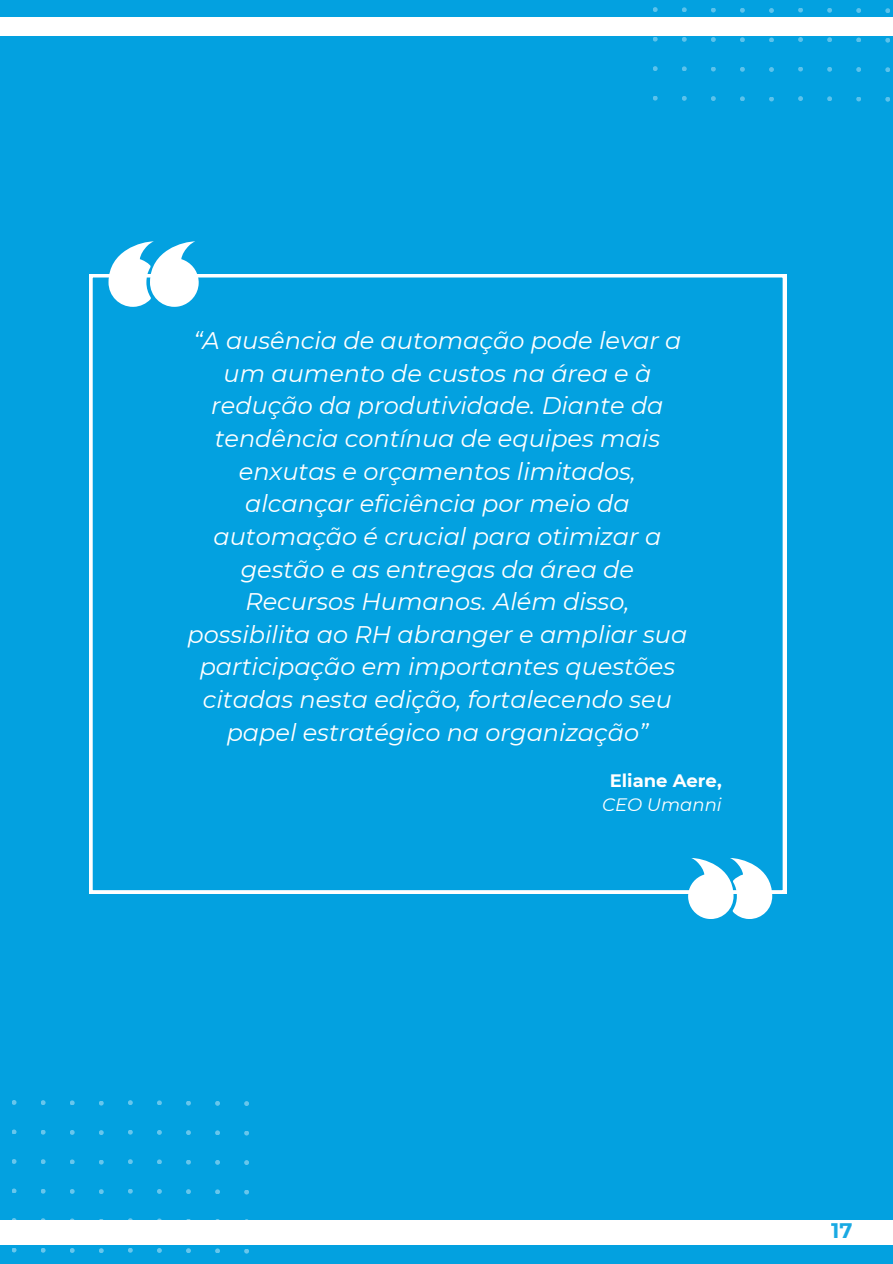
<style>
.page{position:relative;width:893px;height:1264px;background:#fff}
.page>*{position:absolute;margin:0;border:0;box-sizing:border-box;transform-origin:0 0}
.t1{font:italic 24px/32.7px "Montserrat";color:#fff;text-align:center}
.t2{font:700 21px "Montserrat";color:#03a1e0}
.t3{font:700 18px "Montserrat";color:#fff}
.t4{font:italic 18px "Montserrat";color:#fff}
</style>
<div class="page">
<div style="left:0;top:0;width:892px;height:1263px;background:#03a1e0"></div>
<svg style="left:89px;top:274px;width:697px;height:619px"></svg>
<svg style="left:108px;top:241px;width:90px;height:66px"></svg>
<svg style="left:688px;top:858px;width:84px;height:60px"></svg>
<svg style="left:12px;top:1100px;width:5px;height:4px"></svg>
<svg style="left:12px;top:1129px;width:5px;height:5px"></svg>
<svg style="left:12px;top:1159px;width:5px;height:4px"></svg>
<svg style="left:12px;top:1188px;width:5px;height:5px"></svg>
<svg style="left:41px;top:1100px;width:5px;height:5px"></svg>
<svg style="left:41px;top:1130px;width:5px;height:4px"></svg>
<svg style="left:41px;top:1159px;width:5px;height:5px"></svg>
<svg style="left:41px;top:1189px;width:5px;height:4px"></svg>
<svg style="left:70px;top:1100px;width:5px;height:5px"></svg>
<svg style="left:70px;top:1130px;width:5px;height:4px"></svg>
<svg style="left:70px;top:1159px;width:5px;height:5px"></svg>
<svg style="left:70px;top:1189px;width:5px;height:4px"></svg>
<svg style="left:99px;top:1101px;width:5px;height:4px"></svg>
<svg style="left:99px;top:1130px;width:5px;height:5px"></svg>
<svg style="left:99px;top:1160px;width:5px;height:4px"></svg>
<svg style="left:99px;top:1189px;width:5px;height:5px"></svg>
<svg style="left:128px;top:1100px;width:5px;height:5px"></svg>
<svg style="left:128px;top:1130px;width:5px;height:4px"></svg>
<svg style="left:128px;top:1159px;width:5px;height:5px"></svg>
<svg style="left:128px;top:1189px;width:5px;height:4px"></svg>
<svg style="left:157px;top:1100px;width:5px;height:5px"></svg>
<svg style="left:157px;top:1130px;width:5px;height:4px"></svg>
<svg style="left:157px;top:1159px;width:5px;height:5px"></svg>
<svg style="left:157px;top:1189px;width:5px;height:4px"></svg>
<svg style="left:186px;top:1101px;width:5px;height:4px"></svg>
<svg style="left:186px;top:1130px;width:5px;height:5px"></svg>
<svg style="left:186px;top:1160px;width:5px;height:4px"></svg>
<svg style="left:186px;top:1189px;width:5px;height:5px"></svg>
<svg style="left:215px;top:1101px;width:5px;height:4px"></svg>
<svg style="left:215px;top:1130px;width:5px;height:5px"></svg>
<svg style="left:215px;top:1160px;width:5px;height:4px"></svg>
<svg style="left:215px;top:1189px;width:5px;height:5px"></svg>
<svg style="left:244px;top:1101px;width:5px;height:4px"></svg>
<svg style="left:244px;top:1131px;width:5px;height:4px"></svg>
<svg style="left:244px;top:1160px;width:5px;height:4px"></svg>
<svg style="left:244px;top:1190px;width:5px;height:4px"></svg>
<svg style="left:12px;top:1248px;width:5px;height:4px"></svg>
<svg style="left:41px;top:1248px;width:5px;height:4px"></svg>
<svg style="left:70px;top:1248px;width:5px;height:4px"></svg>
<svg style="left:99px;top:1248px;width:5px;height:5px"></svg>
<svg style="left:128px;top:1248px;width:5px;height:4px"></svg>
<svg style="left:157px;top:1248px;width:5px;height:4px"></svg>
<svg style="left:186px;top:1248px;width:5px;height:5px"></svg>
<svg style="left:215px;top:1248px;width:5px;height:5px"></svg>
<svg style="left:244px;top:1249px;width:5px;height:4px"></svg>
<svg style="left:653px;top:7px;width:4px;height:5px"></svg>
<svg style="left:653px;top:37px;width:4px;height:5px"></svg>
<svg style="left:653px;top:66px;width:4px;height:5px"></svg>
<svg style="left:653px;top:96px;width:4px;height:5px"></svg>
<svg style="left:682px;top:7px;width:4px;height:5px"></svg>
<svg style="left:682px;top:37px;width:4px;height:5px"></svg>
<svg style="left:682px;top:66px;width:4px;height:5px"></svg>
<svg style="left:682px;top:96px;width:4px;height:5px"></svg>
<svg style="left:711px;top:8px;width:4px;height:4px"></svg>
<svg style="left:711px;top:37px;width:4px;height:5px"></svg>
<svg style="left:711px;top:67px;width:4px;height:4px"></svg>
<svg style="left:711px;top:96px;width:4px;height:5px"></svg>
<svg style="left:740px;top:8px;width:4px;height:5px"></svg>
<svg style="left:740px;top:37px;width:4px;height:5px"></svg>
<svg style="left:740px;top:67px;width:4px;height:5px"></svg>
<svg style="left:740px;top:96px;width:4px;height:5px"></svg>
<svg style="left:769px;top:8px;width:4px;height:5px"></svg>
<svg style="left:769px;top:38px;width:4px;height:4px"></svg>
<svg style="left:769px;top:67px;width:4px;height:5px"></svg>
<svg style="left:769px;top:97px;width:4px;height:4px"></svg>
<svg style="left:798px;top:8px;width:5px;height:4px"></svg>
<svg style="left:798px;top:37px;width:5px;height:5px"></svg>
<svg style="left:798px;top:67px;width:5px;height:4px"></svg>
<svg style="left:798px;top:96px;width:5px;height:5px"></svg>
<svg style="left:827px;top:8px;width:5px;height:5px"></svg>
<svg style="left:827px;top:37px;width:5px;height:5px"></svg>
<svg style="left:827px;top:67px;width:5px;height:5px"></svg>
<svg style="left:827px;top:96px;width:5px;height:5px"></svg>
<svg style="left:856px;top:8px;width:5px;height:5px"></svg>
<svg style="left:856px;top:38px;width:5px;height:4px"></svg>
<svg style="left:856px;top:67px;width:5px;height:5px"></svg>
<svg style="left:856px;top:97px;width:5px;height:4px"></svg>
<svg style="left:885px;top:8px;width:5px;height:5px"></svg>
<svg style="left:885px;top:38px;width:5px;height:5px"></svg>
<svg style="left:885px;top:67px;width:5px;height:5px"></svg>
<svg style="left:885px;top:97px;width:5px;height:5px"></svg>
<div style="left:0;top:17px;width:892px;height:18px;background:#fff"></div>
<div style="left:0;top:1219px;width:892px;height:25px;background:#fff"></div>
<p class="t1" style="left:187px;top:324px;width:501px">“A ausência de automação pode levar a um aumento de custos na área e à redução da produtividade. Diante da tendência contínua de equipes mais enxutas e orçamentos limitados, alcançar eficiência por meio da automação é crucial para otimizar a gestão e as entregas da área de Recursos Humanos. Além disso, possibilita ao RH abranger e ampliar sua participação em importantes questões citadas nesta edição, fortalecendo seu papel estratégico na organização”</p>
<p class="t3" style="left:609px;top:769px;width:113px">Eliane Aere,</p>
<p class="t4" style="left:602px;top:793px;width:121px">CEO Umanni</p>
<p class="t2" style="left:831px;top:1217px;width:23px">17</p>
</div>
